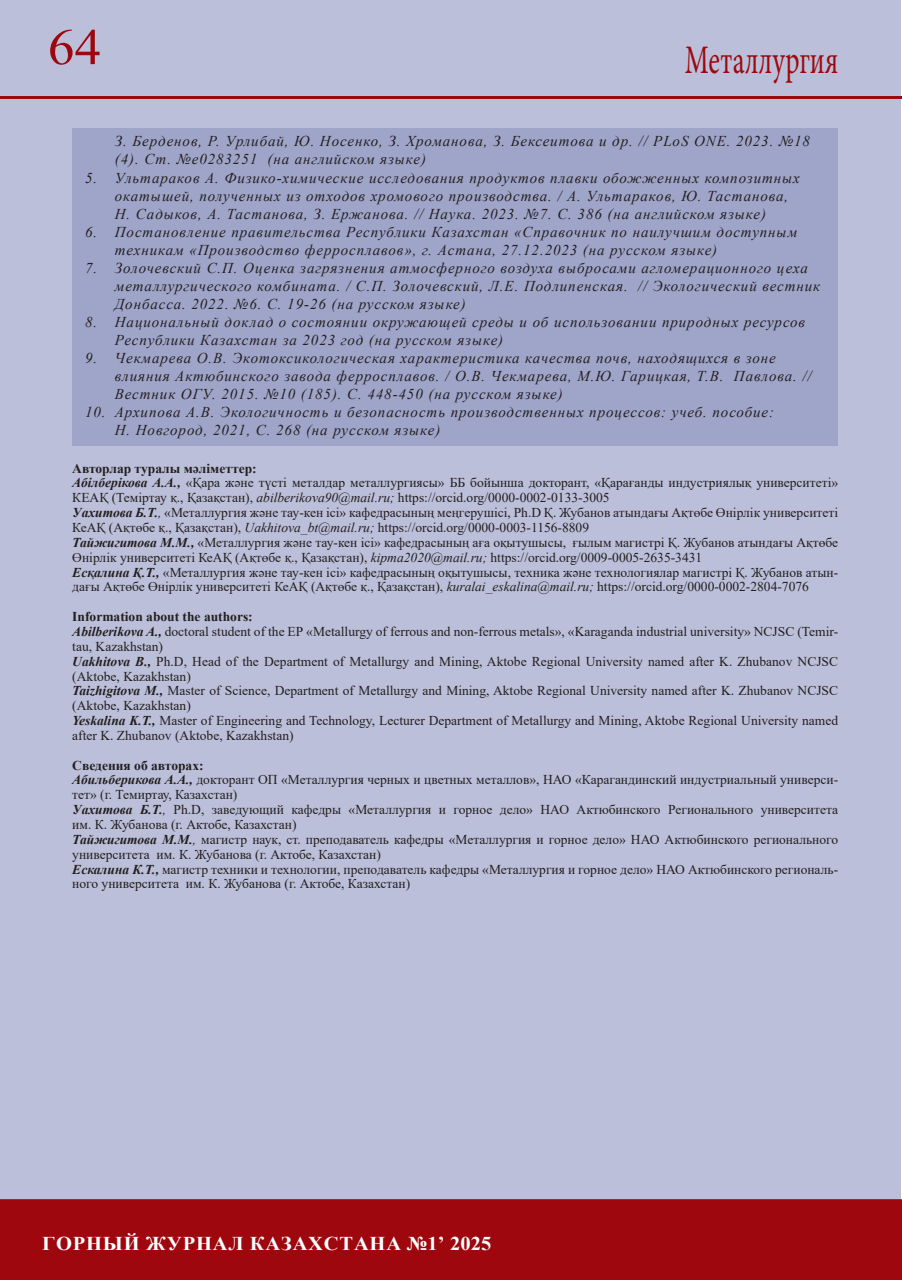
<style>
.page{position:relative;width:902px;height:1280px;background:#fff}
.page>*{position:absolute;margin:0;border:0;box-sizing:border-box;transform-origin:0 0}
.t1{font:51px "Times New Roman";color:#9d070d;scale:1.05 1}
.Рубрика{font:40.5px "Minion Pro";letter-spacing:.01em;color:#9d070d;scale:.67 1}
.t2{font:700 19.5px "Times New Roman";letter-spacing:.04em;color:#fff;scale:1.05 1}
.литература{font:italic 15px/18px "Times New Roman";letter-spacing:.06em;color:#231f20}
.t3{font:13.5px/14.9px "Times New Roman";color:#231f20}
.t4{font:700 13.5px "Times New Roman";color:#231f20}
.s1{font-weight:700;font-style:italic}
.s2{font-style:italic}
</style>
<div class="page">
<div style="left:1px;top:1px;width:900px;height:1278px;background:#bbbfd9"></div>
<hr style="left:0;top:96px;width:901px;height:3px;background:#9d070d">
<div style="left:0;top:1199px;width:901px;height:81px;background:#9d070d;border:2px solid #9d070d"></div>
<div style="left:72px;top:128px;width:766px;height:317px;background:#9fa5c9"></div>
<h1 class="t1" style="left:48px;top:11px;width:52px">64</h1>
<p class="Рубрика" style="left:684px;top:33px;width:230px">Металлургия</p>
<p class="литература" style="left:115px;top:132px;width:696px">З. Берденов, Р. Урлибай, Ю. Носенко, З. Хроманова, З. Бексеитова и др. // PLoS ONE. 2023. №18 (4). Ст. №e0283251 (на английском языке)</p>
<p class="литература" style="left:115px;top:168px;width:686px;text-indent:-30px">5. Ультараков А. Физико-химические исследования продуктов плавки обожженных композитных окатышей, полученных из отходов хромового производства. / А. Ультараков, Ю. Тастанова,<br>Н. Садыков, А. Тастанова, З. Ержанова. // Наука. 2023. №7. С. 386 (на английском языке)</p>
<p class="литература" style="left:115px;top:222px;width:683px;text-indent:-30px">6. Постановление правительства Республики Казахстан «Справочник по наилучшим доступным техникам «Производство ферросплавов», г. Астана, 27.12.2023 (на русском языке)</p>
<p class="литература" style="left:115px;top:258px;width:706px;text-indent:-30px">7. Золочевский С.П. Оценка загрязнения атмосферного воздуха выбросами агломерационного цеха металлургического комбината. / С.П. Золочевский, Л.Е. Подлипенская. // Экологический вестник<br>Донбасса. 2022. №6. С. 19-26 (на русском языке)</p>
<p class="литература" style="left:115px;top:312px;width:691px;text-indent:-30px">8. Национальный доклад о состоянии окружающей среды и об использовании природных ресурсов<br>Республики Казахстан за 2023 год (на русском языке)</p>
<p class="литература" style="left:115px;top:348px;width:698px;text-indent:-30px">9. Чекмарева О.В. Экотоксикологическая характеристика качества почв, находящихся в зоне влияния Актюбинского завода ферросплавов. / О.В. Чекмарева, М.Ю. Гарицкая, Т.В. Павлова. //<br>Вестник ОГУ. 2015. №10 (185). С. 448-450 (на русском языке)</p>
<p class="литература" style="left:115px;top:402px;width:660px;text-indent:-30px">10. Архипова А.В. Экологичность и безопасность производственных процессов: учеб. пособие:<br>Н. Новгород, 2021, С. 268 (на русском языке)</p>
<p class="t4" style="left:72px;top:458px;width:186px">Авторлар туралы мәліметтер:</p>
<p class="t3" style="left:72px;top:475px;width:767px"><span class="s1">Абілберікова А.А.,</span> «Қара және түсті металдар металлургиясы» ББ бойынша докторант, «Қарағанды индустриялық университеті»<br>КЕАҚ (Теміртау қ., Қазақстан), <span class="s2">abilberikova90@mail.ru;</span> https://orcid.org/0000-0002-0133-3005</p>
<p class="t3" style="left:72px;top:505px;width:767px"><span class="s1">Уахитова Б.Т.</span><span class="s2">,</span> «Металлургия және тау-кен ісі» кафедрасының меңгерушісі, Ph.D Қ. Жубанов атындағы Ақтөбе Өнірлік университеті<br>КеАҚ (Ақтөбе қ., Қазақстан), <span class="s2">Uakhitova_bt@mail.ru;</span> https://orcid.org/0000-0003-1156-8809</p>
<p class="t3" style="left:72px;top:534px;width:767px"><span class="s1">Тайжигитова М.М.,</span> «Металлургия және тау-кен ісі» кафедрасының аға оқытушысы, ғылым магистрі Қ. Жубанов атындағы Ақтөбе<br>Өнірлік университеті КеАҚ (Ақтөбе қ., Қазақстан), <span class="s2">kipma2020@mail.ru;</span> https://orcid.org/0009-0005-2635-3431</p>
<p class="t3" style="left:72px;top:564px;width:767px"><span class="s1">Есқалина Қ.Т.,</span> «Металлургия және тау-кен ісі» кафедрасының оқытушысы, техника және технологиялар магистрі Қ. Жубанов атын&shy;дағы Ақтөбе Өнірлік университеті КеАҚ (Ақтөбе қ., Қазақстан), <span class="s2">kuralai_eskalina@mail.ru;</span> https://orcid.org/0000-0002-2804-7076</p>
<p class="t4" style="left:72px;top:607px;width:182px">Information about the authors:</p>
<p class="t3" style="left:72px;top:624px;width:767px"><span class="s1">Abilberikova A.,</span> doctoral student of the ЕР «Metallurgy of ferrous and non-ferrous metals», «Karaganda industrial university» NCJSC (Temir&shy;tau, Kazakhstan)</p>
<p class="t3" style="left:72px;top:653px;width:767px"><span class="s1">Uakhitova B.,</span> Ph.D, Head of the Department of Metallurgy and Mining, Aktobe Regional University named after K. Zhubanov NCJSC (Aktobe, Kazakhstan)</p>
<p class="t3" style="left:72px;top:683px;width:767px"><span class="s1">Taizhigitova M.,</span> Master of Science, Department of Metallurgy and Mining, Aktobe Regional University named after K. Zhubanov NCJSC (Aktobe, Kazakhstan)</p>
<p class="t3" style="left:72px;top:713px;width:767px"><span class="s1">Yeskalina K.T.,</span> Master of Engineering and Technology, Lecturer Department of Metallurgy and Mining, Aktobe Regional University named after K. Zhubanov (Aktobe, Kazakhstan)</p>
<p class="t4" style="left:72px;top:755px;width:133px">Сведения об авторах:</p>
<p class="t3" style="left:72px;top:772px;width:767px"><span class="s1">Абильберикова А.А.,</span> докторант ОП «Металлургия черных и цветных металлов», НАО «Карагандинский индустриальный универси&shy;тет» (г. Темиртау, Казахстан)</p>
<p class="t3" style="left:72px;top:802px;width:767px"><span class="s1">Уахитова Б.Т.</span><span class="s2">,</span> Ph.D, заведующий кафедры «Металлургия и горное дело» НАО Актюбинского Регионального университета им. К. Жубанова (г. Актобе, Казахстан)</p>
<p class="t3" style="left:72px;top:831px;width:767px"><span class="s1">Тайжигитова М.М.</span><span class="s2">,</span> магистр наук, ст. преподаватель кафедры «Металлургия и горное дело» НАО Актюбинского регионального университета им. К. Жубанова (г. Актобе, Казахстан)</p>
<p class="t3" style="left:72px;top:861px;width:767px"><span class="s1">Ескалина К.Т.,</span> магистр техники и технологии, преподаватель кафедры «Металлургия и горное дело» НАО Актюбинского региональ&shy;ного университета им. К. Жубанова (г. Актобе, Казахстан)</p>
<h3 class="t2" style="left:42px;top:1229px;width:429px">ГОРНЫЙ ЖУРНАЛ КАЗАХСТАНА №1’ 2025</h3>
</div>
